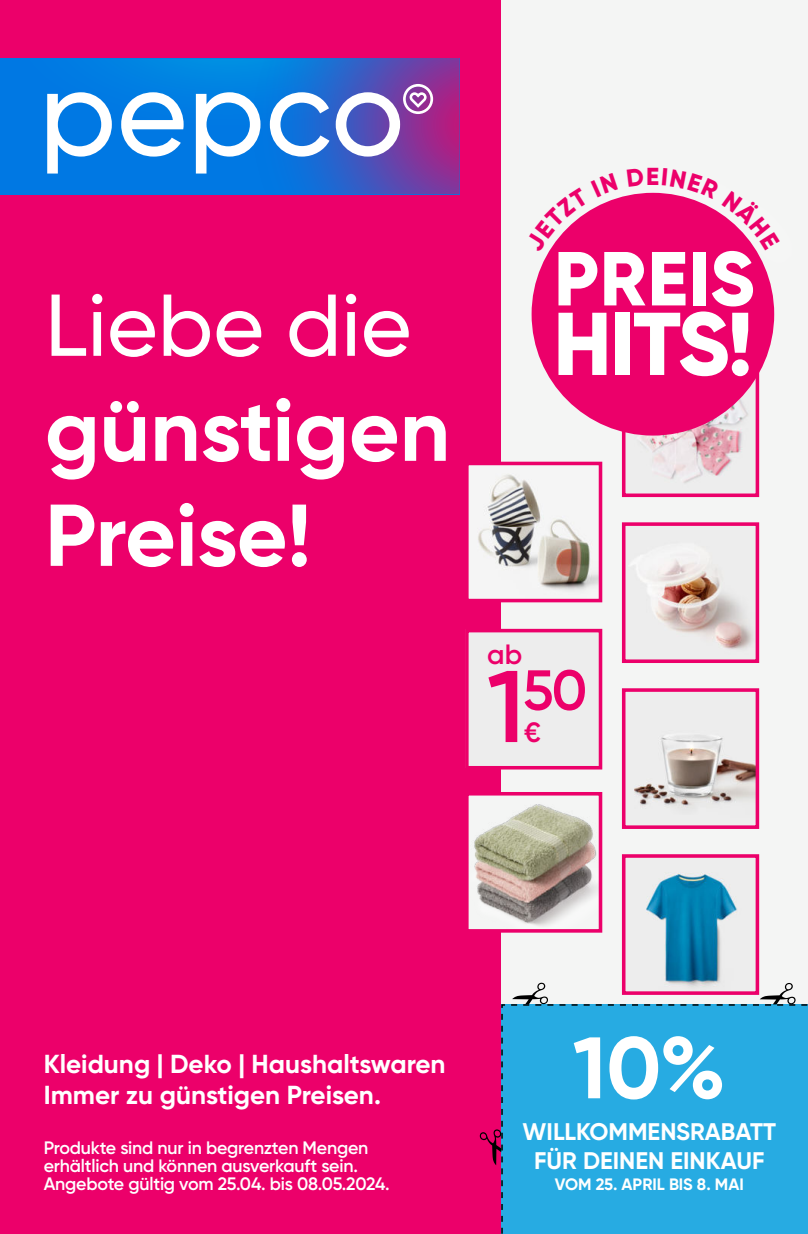
<style>
.page{position:relative;width:808px;height:1234px;background:#fff}
.page>*{position:absolute;margin:0;border:0;box-sizing:border-box;transform-origin:0 0}
.t1{font:800 88.8px "Gilroy";color:#fff}
.t2{font:700 87.45px/105px "Gilroy";color:#fff}
.t3{font:500 87.45px "Gilroy";color:#fff}
.t4{font:700 87px "Gilroy";color:#fff}
.t5{font:800 76.35px "Gilroy";letter-spacing:.01em;color:#fff}
.t6{font:600 56.4px "Gilroy";color:#ec006a}
.t7{font:600 27.9px "Gilroy";color:#ec006a}
.t8{font:700 25.95px/30.9px "Gilroy";color:#fff}
.t9{font:800 24.6px "Gilroy";color:#ec006a}
.t10{font:700 24px/28.5px "Gilroy";color:#fff;text-align:center}
.t11{font:600 18px/18px "Gilroy";letter-spacing:-.01em;color:#fff}
.t12{font:700 16.5px "Gilroy";color:#fff}
.s1{font-size:101.55px}
</style>
<div class="page">
<div style="left:0;top:0;width:505px;height:1233px;background:#ec006a"></div>
<div style="left:501px;top:0;width:307px;height:1233px;background:#f4f5f4"></div>
<div style="left:0;top:58px;width:47px;height:121px;background:#0078e3"></div>
<svg style="left:47px;top:58px;width:413px;height:136px;background:#4b83d7"></svg>
<img style="left:633px;top:546px;width:121px;height:105px">
<div style="left:622px;top:522px;width:137px;height:141px;border:4px solid #ec006a"></div>
<img style="left:627px;top:381px;width:127px;height:103px">
<div style="left:622px;top:356px;width:137px;height:141px;border:4px solid #ec006a"></div>
<img style="left:634px;top:730px;width:120px;height:85px">
<div style="left:622px;top:688px;width:137px;height:140px;border:4px solid #ec006a"></div>
<img style="left:646px;top:872px;width:92px;height:110px">
<div style="left:622px;top:854px;width:137px;height:140px;border:4px solid #ec006a"></div>
<div style="left:470px;top:633px;width:31px;height:131px;background:#ededed"></div>
<div style="left:465px;top:628px;width:137px;height:141px;border:4px solid #ec006a"></div>
<img style="left:470px;top:466px;width:127px;height:131px">
<div style="left:465px;top:461px;width:137px;height:141px;border:4px solid #ec006a"></div>
<img style="left:470px;top:796px;width:127px;height:131px">
<div style="left:465px;top:791px;width:137px;height:141px;border:4px solid #ec006a"></div>
<div style="left:532px;top:193px;width:242px;height:242px;background:#ec006a;border-radius:50%"></div>
<div style="left:501px;top:1004px;width:307px;height:229px;background:#27abe2"></div>
<svg style="left:508px;top:982px;width:300px;height:23px"></svg>
<svg style="left:480px;top:1013px;width:23px;height:220px"></svg>
<svg style="left:548px;top:198px;width:70px;height:54px"></svg>
<svg style="left:662px;top:193px;width:94px;height:57px"></svg>
<h2 class="t3" style="left:45px;top:286px;width:368px">Liebe die</h2>
<h2 class="t2" style="left:45px;top:379px;width:407px">günstigen<br>Preise!</h2>
<h3 class="t9" style="left:646px;top:163px;width:15px">E</h3>
<h3 class="t5" style="left:554px;top:237px;width:202px">PREIS</h3>
<h1 class="t1" style="left:553px;top:296px;width:201px">HITS!</h1>
<h3 class="t7" style="left:487px;top:641px;width:37px">ab</h3>
<h3 class="t6" style="left:487px;top:664px;width:102px"><span class="s1">1</span>50</h3>
<h3 class="t7" style="left:524px;top:719px;width:18px">€</h3>
<h3 class="t8" style="left:44px;top:1048px;width:403px">Kleidung | Deko | Haushaltswaren<br>Immer zu günstigen Preisen.</h3>
<p class="t11" style="left:44px;top:1139px;width:348px">Produkte sind nur in begrenzten Mengen erhältlich und können ausverkauft sein.<br>Angebote gültig vom 25.04. bis 08.05.2024.</p>
<h3 class="t4" style="left:573px;top:1021px;width:155px">10%</h3>
<h3 class="t10" style="left:523px;top:1117px;width:255px">WILLKOMMENSRABATT<br>FÜR DEINEN EINKAUF</h3>
<p class="t12" style="left:555px;top:1174px;width:190px">VOM 25. APRIL BIS 8. MAI</p>
</div>
